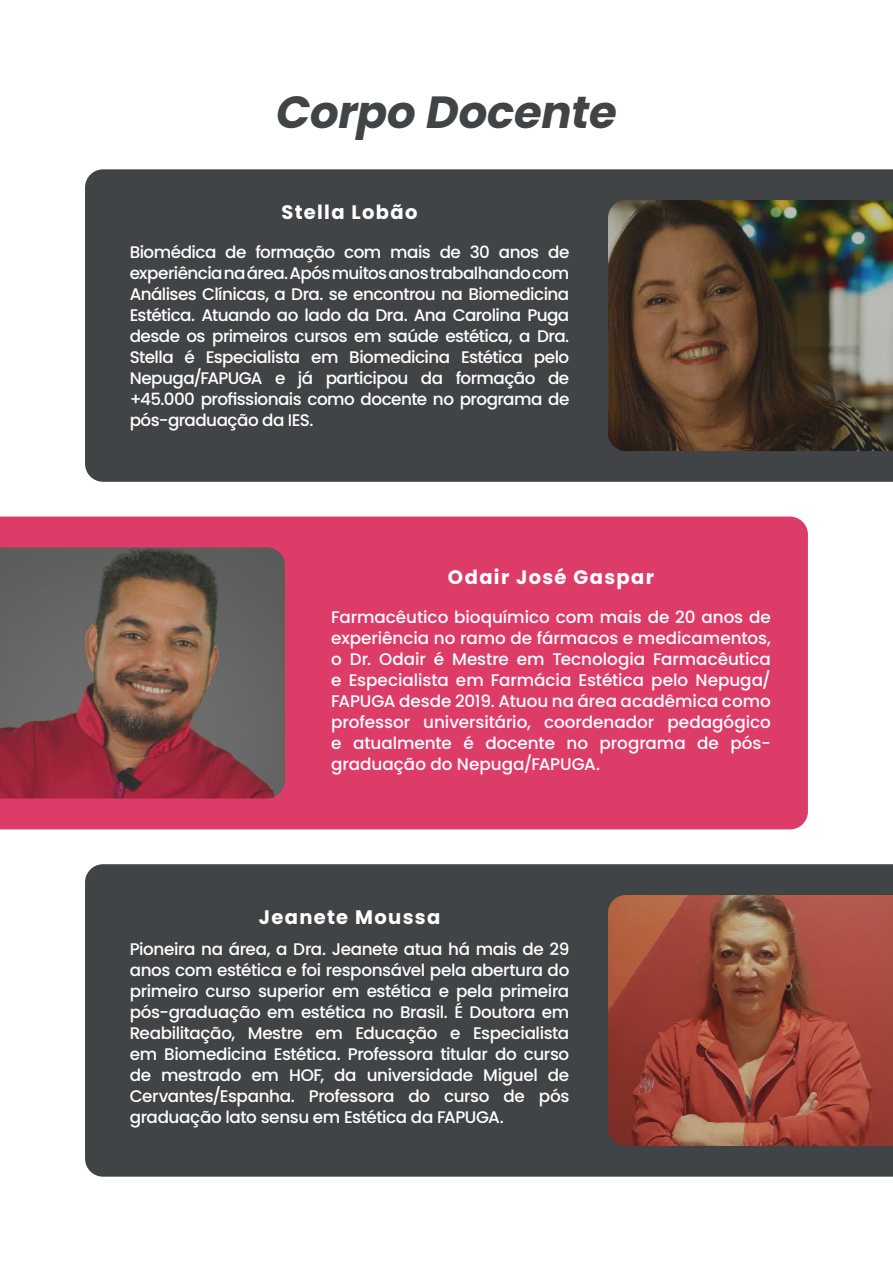
<style>
.page{position:relative;width:893px;height:1263px;background:#fff}
.page>*{position:absolute;margin:0;border:0;box-sizing:border-box;transform-origin:0 0}
.t1{font:italic 700 45px "Poppins";letter-spacing:-.01em;color:#414446}
.t2{font:700 19.5px "Poppins";letter-spacing:.065em;color:#fff}
.t3{font:500 16.8px/21px "Poppins";letter-spacing:-.025em;color:#fff;text-align:justify}
</style>
<div class="page">
<div style="left:85px;top:169px;width:808px;height:313px;background:#414446"></div>
<img style="left:608px;top:200px;width:285px;height:251px">
<div style="left:0;top:517px;width:808px;height:312px;background:#de3c68"></div>
<svg style="left:0;top:547px;width:285px;height:251px;background:#795553"></svg>
<div style="left:85px;top:864px;width:808px;height:313px;background:#414446"></div>
<svg style="left:608px;top:895px;width:285px;height:251px;background:#9d4b3b"></svg>
<h1 class="t1" style="left:276px;top:90px;width:342px">Corpo Docente</h1>
<p class="t2" style="left:281px;top:201px;width:138px">Stella Lobão</p>
<p class="t3" style="left:130px;top:242px;width:441px">Biomédica de formação com mais de 30 anos de experiência na área. Após muitos anos trabalhando com Análises Clínicas, a Dra. se encontrou na Biomedicina Estética. Atuando ao lado da Dra. Ana Carolina Puga desde os primeiros cursos em saúde estética, a Dra.<br>Stella é Especialista em Biomedicina Estética pelo Nepuga/FAPUGA e já participou da formação de +45.000 profissionais como docente no programa de pós-graduação da IES.</p>
<p class="t2" style="left:448px;top:566px;width:208px">Odair José Gaspar</p>
<p class="t3" style="left:331px;top:607px;width:441px">Farmacêutico bioquímico com mais de 20 anos de experiência no ramo de fármacos e medicamentos, o Dr. Odair é Mestre em Tecnologia Farmacêutica e Especialista em Farmácia Estética pelo Nepuga/ FAPUGA desde 2019. Atuou na área acadêmica como professor universitário, coordenador pedagógico e atualmente é docente no programa de pós&shy;graduação do Nepuga/FAPUGA.</p>
<p class="t2" style="left:259px;top:905px;width:183px">Jeanete Moussa</p>
<p class="t3" style="left:130px;top:939px;width:441px">Pioneira na área, a Dra. Jeanete atua há mais de 29 anos com estética e foi responsável pela abertura do primeiro curso superior em estética e pela primeira pós-graduação em estética no Brasil. É Doutora em Reabilitação, Mestre em Educação e Especialista em Biomedicina Estética. Professora titular do curso de mestrado em HOF, da universidade Miguel de Cervantes/Espanha. Professora do curso de pós graduação lato sensu em Estética da FAPUGA.</p>
</div>
